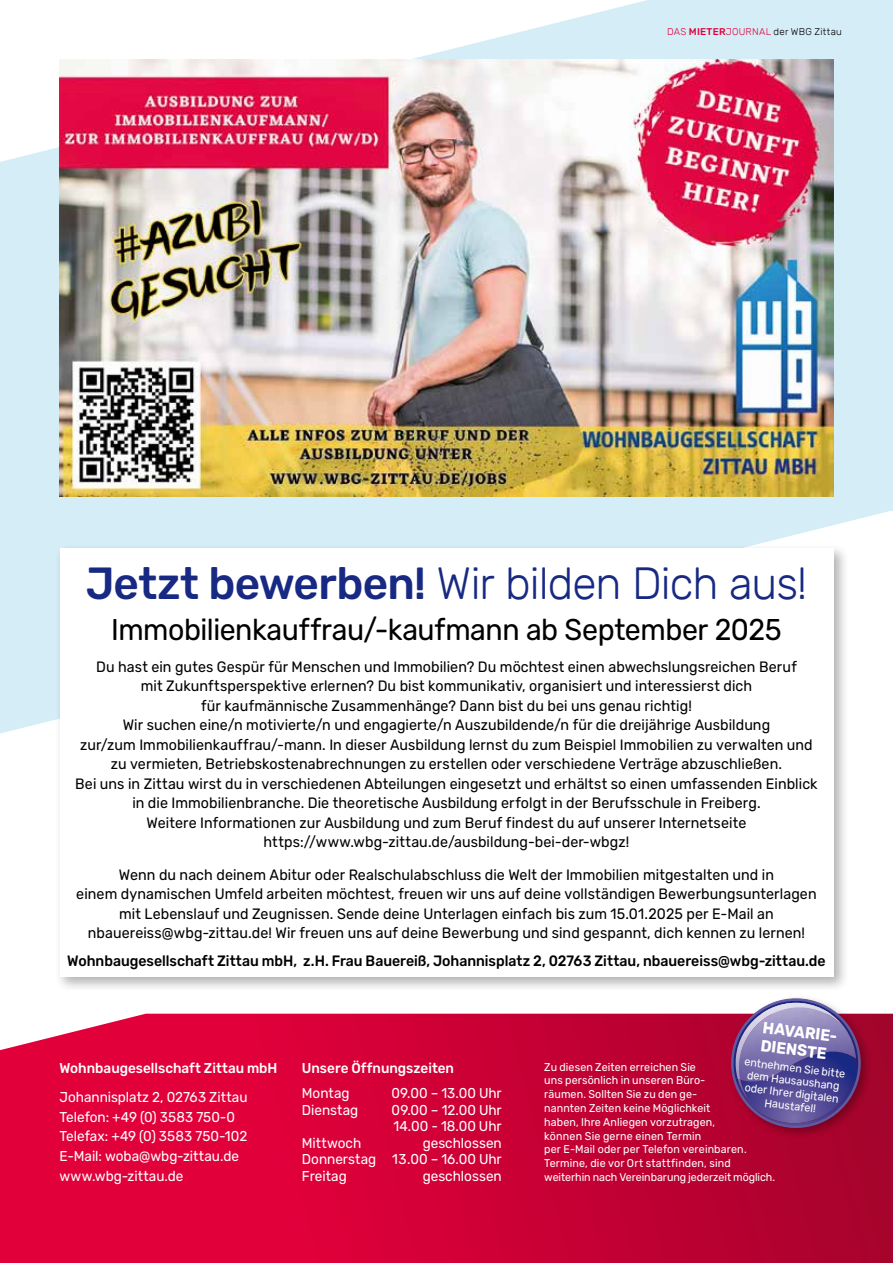
<style>
.page{position:relative;width:893px;height:1263px;background:#fff}
.page>*{position:absolute;margin:0;border:0;box-sizing:border-box;transform-origin:0 0}
.t1{font:300 45px "Rubik";letter-spacing:-.02em;color:#172983}
.t2{font:30px "Rubik";letter-spacing:-.015em;color:#000;scale:.95 1}
.t3{font:700 16.2px/18.1px "Rubik";color:#fff;scale:.95 1}
.t4{font:15px/19.5px "Rubik";letter-spacing:.005em;color:#000;text-align:center;scale:.95 1}
.t5{font:500 15px "Rubik";color:#000;scale:.94 1}
.t6{font:14.25px/19.8px "Rubik";color:#fff;scale:.95 1}
.t7{font:500 14.25px "Rubik";color:#fff;scale:.95 1}
.t8{font:11.25px/13.8px "Rubik";letter-spacing:.01em;color:#fff;scale:.95 1}
.t9{font:300 9.75px "Rubik";letter-spacing:.025em;color:#000}
.s1{color:#e2003b}
.s2{font-weight:500;color:#e2003b}
.s3{font-weight:500}
</style>
<div class="page">
<div style="left:0;top:0;width:893px;height:510px;background:#d5edf6"></div>
<svg style="left:0;top:0;width:648px;height:162px;fill:#fff"></svg>
<svg style="left:0;top:510px;width:893px;height:223px;fill:#d5edf6"></svg>
<svg style="left:0;top:1014px;width:893px;height:249px;background:#cf0338"></svg>
<div style="left:727px;top:994px;width:146px;height:146px;background:#000;opacity:.3"></div>
<svg style="left:727px;top:995px;width:137px;height:137px"></svg>
<img style="left:845px;top:1003px;width:11px;height:79px">
<img style="left:734px;top:1012px;width:111px;height:90px">
<img style="left:735px;top:1003px;width:110px;height:77px">
<div style="left:55px;top:544px;width:794px;height:449px;background:#000;opacity:.3"></div>
<div style="left:60px;top:549px;width:773px;height:428px;background:#fff"></div>
<img style="left:60px;top:60px;width:773px;height:437px">
<p class="t9" style="left:667px;top:26px;width:176px"><span class="s1">DAS</span> <span class="s2">MIETER</span><span class="s1">JOURNAL</span> der WBG Zittau</p>
<h1 class="t1" style="left:86px;top:558px;width:723px"><span class="s3">Jetzt bewerben!</span> Wir bilden Dich aus!</h1>
<h2 class="t2" style="left:111px;top:612px;width:707px">Immobilienkauffrau/-kaufmann ab September 2025</h2>
<p class="t4" style="left:75px;top:657px;width:783px">Du hast ein gutes Gespür für Menschen und Immobilien? Du möchtest einen abwechslungsreichen Beruf<br>mit Zukunftsperspektive erlernen? Du bist kommunikativ, organisiert und interessierst dich<br>für kaufmännische Zusammenhänge? Dann bist du bei uns genau richtig!<br>Wir suchen eine/n motivierte/n und engagierte/n Auszubildende/n für die dreijährige Ausbildung<br>zur/zum Immobilienkauffrau/-mann. In dieser Ausbildung lernst du zum Beispiel Immobilien zu verwalten und zu vermieten, Betriebskostenabrechnungen zu erstellen oder verschiedene Verträge abzuschließen.<br>Bei uns in Zittau wirst du in verschiedenen Abteilungen eingesetzt und erhältst so einen umfassenden Einblick in die Immobilienbranche. Die theoretische Ausbildung erfolgt in der Berufsschule in Freiberg.<br>Weitere Informationen zur Ausbildung und zum Beruf findest du auf unserer Internetseite https://www.wbg-zittau.de/ausbildung-bei-der-wbgz!</p>
<p class="t4" style="left:76px;top:865px;width:781px">Wenn du nach deinem Abitur oder Realschulabschluss die Welt der Immobilien mitgestalten und in<br>einem dynamischen Umfeld arbeiten möchtest, freuen wir uns auf deine vollständigen Bewerbungsunterlagen mit Lebenslauf und Zeugnissen. Sende deine Unterlagen einfach bis zum 15.01.2025 per E-Mail an nbauereiss@wbg-zittau.de! Wir freuen uns auf deine Bewerbung und sind gespannt, dich kennen zu lernen!</p>
<p class="t5" style="left:67px;top:952px;width:808px">Wohnbaugesellschaft Zittau mbH, z.H. Frau Bauereiß, Johannisplatz 2, 02763 Zittau, nbauereiss@wbg-zittau.de</p>
<p class="t7" style="left:60px;top:1060px;width:231px">Wohnbaugesellschaft Zittau mbH</p>
<p class="t6" style="left:60px;top:1087px;width:199px">Johannisplatz 2, 02763 Zittau<br>Telefon: +49 (0) 3583 750-0<br>Telefax: +49 (0) 3583 750-102<br>E-Mail: woba@wbg-zittau.de www.wbg-zittau.de</p>
<p class="t7" style="left:302px;top:1060px;width:162px">Unsere Öffnungszeiten</p>
<p class="t6" style="left:302px;top:1083px;width:52px">Montag</p>
<p class="t6" style="left:391px;top:1083px;width:118px">09.00 – 13.00 Uhr</p>
<p class="t6" style="left:302px;top:1100px;width:61px">Dienstag</p>
<p class="t6" style="left:392px;top:1102px;width:117px;line-height:16.5px">09.00 – 12.00 Uhr<br>14.00 - 18.00 Uhr</p>
<p class="t6" style="left:302px;top:1133px;width:64px">Mittwoch</p>
<p class="t6" style="left:302px;top:1135px;width:212px;line-height:16.6px;text-align:justify;text-indent:121px">geschlossen Donnerstag 13.00 – 16.00 Uhr Freitag</p>
<p class="t6" style="left:423px;top:1166px;width:85px">geschlossen</p>
<p class="t3" style="left:764px;top:1019px;width:80px;rotate:7deg">HAVARIE-<br>DIENSTE</p>
<p class="t8" style="left:745px;top:1055px;width:108px;line-height:12.8px;text-align:center;rotate:7deg">entnehmen Sie bitte dem Hausaushang oder Ihrer digitalen<br>Haustafel!</p>
<p class="t8" style="left:544px;top:1060px;width:245px">Zu diesen Zeiten erreichen Sie<br>uns persönlich in unseren Büro-<br>räumen. Sollten Sie zu den ge-<br>nannten Zeiten keine Möglichkeit<br>haben, Ihre Anliegen vorzutragen,<br>können Sie gerne einen Termin<br>per E-Mail oder per Telefon vereinbaren.<br>Termine, die vor Ort stattfinden, sind weiterhin nach Vereinbarung jederzeit möglich.</p>
</div>
